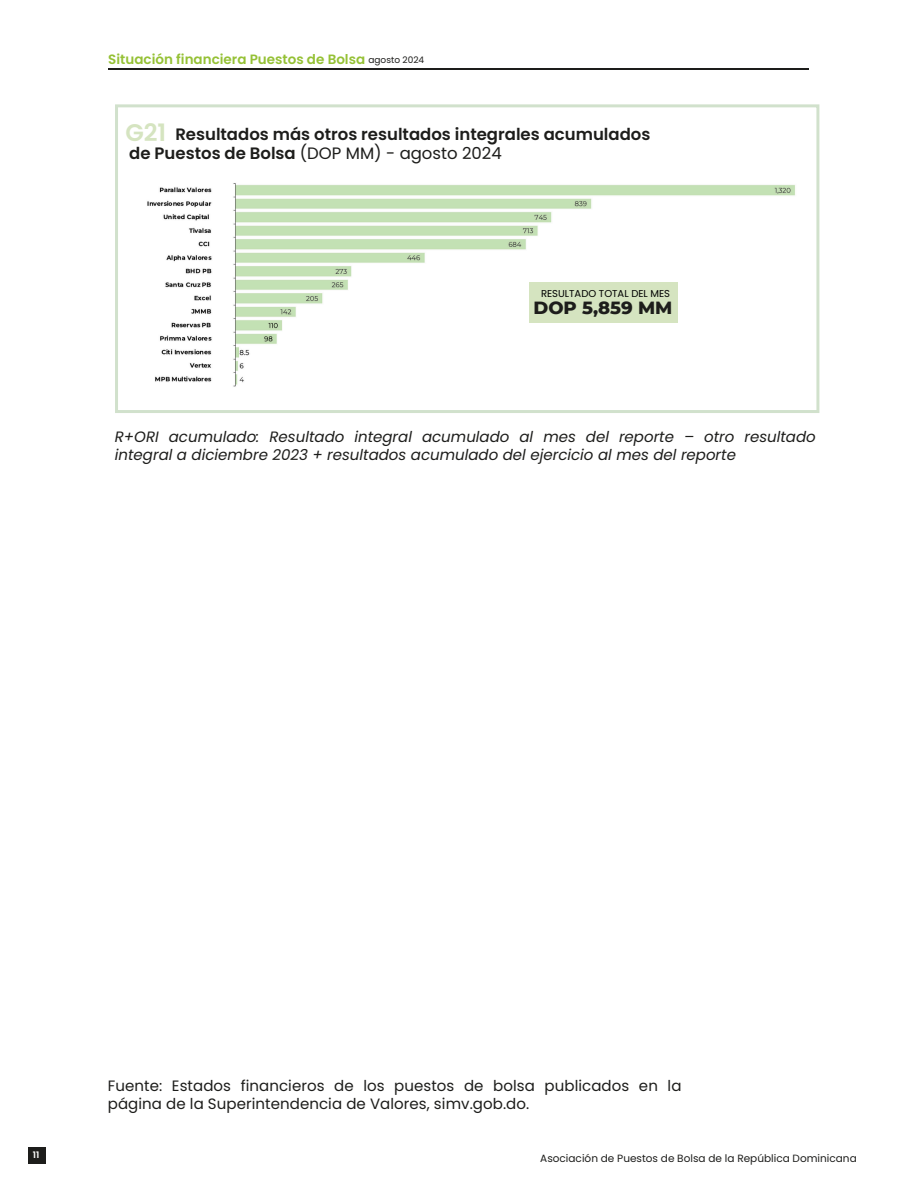
<style>
.page{position:relative;width:918px;height:1188px;background:#fff}
.page>*{position:absolute;margin:0;border:0;box-sizing:border-box;transform-origin:0 0}
.t1{font:600 24px "Poppins";color:#d5e4c0}
.t2{font:800 18px "Montserrat";color:#1d1d1b}
.t3{font:600 16.4px/19.6px "Poppins";color:#1d1d1b}
.t4{font:italic 15px/18px "Poppins";color:#1d1d1b}
.t5{font:15px/18px "Poppins";letter-spacing:.005em;color:#1d1d1b}
.t6{font:600 13.6px "Poppins";color:#95c135}
.t7{font:10.4px "Poppins";color:#1d1d1b}
.t8{font:10px "Poppins";color:#000}
.t9{font:9px "Poppins";color:#1d1d1b}
.t10{font:600 9px "Poppins";color:#fff}
.s1{font-weight:400}
</style>
<div class="page">
<svg style="left:115px;top:104px;width:704px;height:309px"></svg>
<div style="left:529px;top:283px;width:148px;height:40px;background:#d5e4c0"></div>
<div style="left:29px;top:1147px;width:17px;height:17px;background:#1d1d1b"></div>
<hr style="left:109px;top:68px;width:700px;height:2px;background:#1d1d1b">
<h6 class="t6" style="left:108px;top:50px;width:258px">Situación financiera Puestos de Bolsa</h6>
<h4 class="t9" style="left:368px;top:53px;width:57px">agosto 2024</h4>
<h3 class="t1" style="left:125px;top:116px;width:42px">G21</h3>
<p class="t3" style="left:129px;top:124px;width:522px;text-indent:46px">Resultados más otros resultados integrales acumulados de Puestos de Bolsa <span class="s1">(DOP MM) - agosto 2024</span></p>
<p class="t8" style="left:541px;top:287px;width:131px">RESULTADO TOTAL DEL MES</p>
<h4 class="t2" style="left:533px;top:297px;width:140px">DOP 5,859 MM</h4>
<h1 class="t4" style="left:115px;top:428px;width:702px">R+ORI acumulado: Resultado integral acumulado al mes del reporte – otro resultado integral a diciembre 2023 + resultados acumulado del ejercicio al mes del reporte</h1>
<h2 class="t10" style="left:33px;top:1149px;width:8px">11</h2>
<p class="t5" style="left:108px;top:1077px;width:575px">Fuente: Estados financieros de los puestos de bolsa publicados en la página de la Superintendencia de Valores, simv.gob.do.</p>
<p class="t7" style="left:540px;top:1151px;width:318px">Asociación de Puestos de Bolsa de la República Dominicana</p>
</div>
